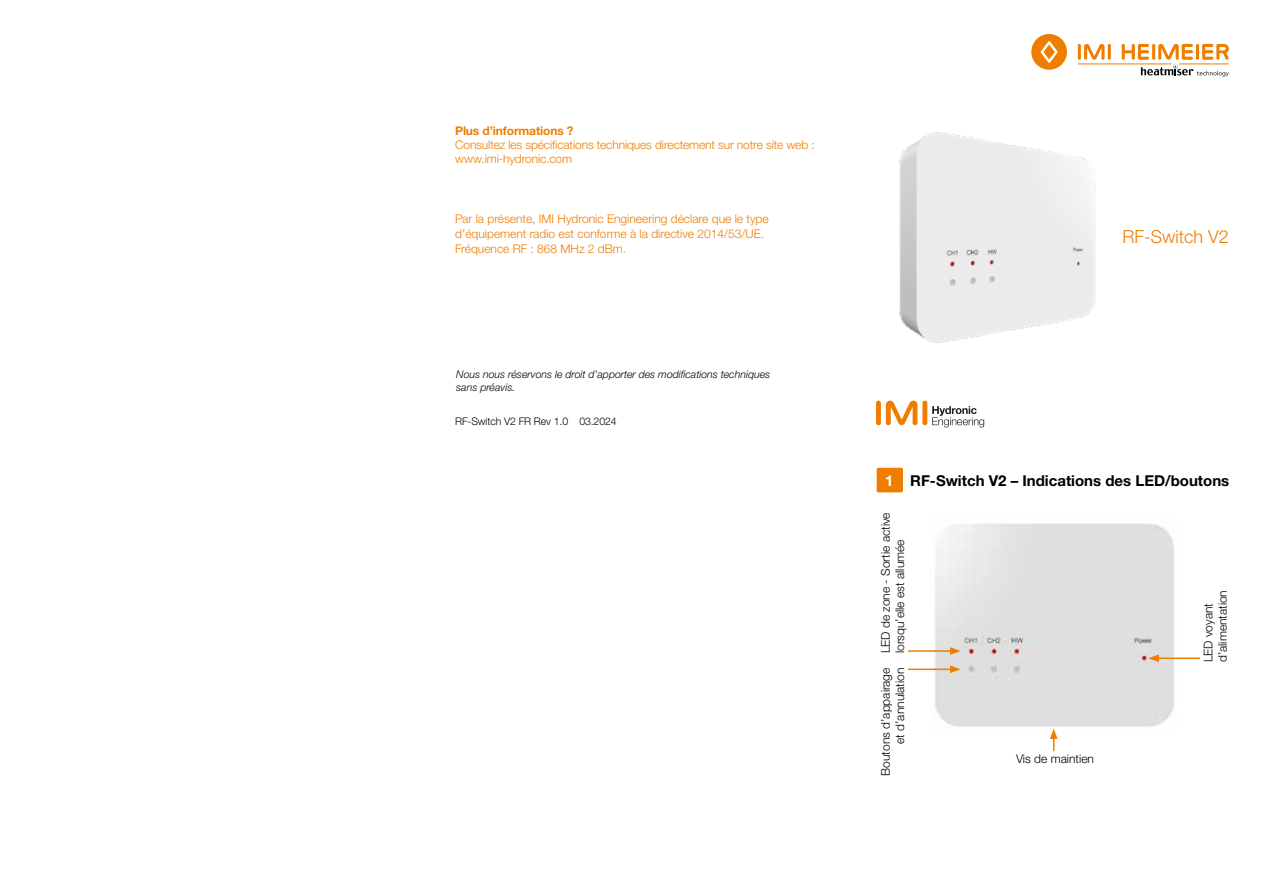
<style>
.page{position:relative;width:1263px;height:893px;background:#fff}
.page>*{position:absolute;margin:0;border:0;box-sizing:border-box;transform-origin:0 0}
.t1{font:300 18px "Helvetica Neue LTW1 G";color:#ef7d00}
.t2{font:700 15px "Helvetica Neue LTW1 G";color:#000}
.t3{font:300 12px/15px "Helvetica Neue LTW1 G";color:#ef7d00}
.t4{font:300 12px/14.4px "Helvetica Neue LTW1 G";color:#000}
.t5{font:700 12px "Helvetica Neue LTW1 G";letter-spacing:-.01em;color:#ef7d00}
.t6{font:italic 300 10.5px/12.6px "Helvetica Neue LTW1 G";color:#000}
.t7{font:300 10.5px "Helvetica Neue LTW1 G";letter-spacing:-.01em;color:#000}
.s1{color:#fff}
</style>
<div class="page">
<img style="left:930px;top:523px;width:244px;height:204px">
<div style="left:877px;top:468px;width:25px;height:24px;background:#ef7d00"></div>
<div style="left:877px;top:468px;width:26px;height:24px;border:2px solid #ef7d00"></div>
<hr style="left:908px;top:650px;width:44px;height:2px;background:#ef7d00">
<svg style="left:950px;top:647px;width:11px;height:8px"></svg>
<hr style="left:908px;top:669px;width:44px;height:1px;background:#ef7d00">
<svg style="left:950px;top:665px;width:11px;height:8px"></svg>
<hr style="left:1157px;top:657px;width:43px;height:2px;background:#ef7d00">
<svg style="left:1148px;top:654px;width:11px;height:8px"></svg>
<svg style="left:1050px;top:728px;width:7px;height:23px"></svg>
<div style="left:922px;top:401px;width:5px;height:24px;background:#ef7d00;border-radius:2px"></div>
<div style="left:876px;top:401px;width:5px;height:24px;background:#ef7d00;border-radius:2px"></div>
<svg style="left:886px;top:401px;width:31px;height:24px"></svg>
<svg style="left:932px;top:406px;width:52px;height:21px"></svg>
<div style="left:1031px;top:34px;width:36px;height:36px;background:#ef7d00;border-radius:50%"></div>
<hr style="left:1078px;top:44px;width:3px;height:16px;background:#ef7d00;border-radius:2px">
<hr style="left:1108px;top:44px;width:3px;height:16px;background:#ef7d00;border-radius:2px">
<svg style="left:1084px;top:44px;width:20px;height:16px"></svg>
<svg style="left:1041px;top:41px;width:17px;height:22px"></svg>
<hr style="left:1078px;top:64px;width:93px;height:1px;background:#ef7d00">
<svg style="left:1122px;top:44px;width:107px;height:33px"></svg>
<img style="left:899px;top:132px;width:197px;height:211px">
<p class="t5" style="left:455px;top:123px;width:120px">Plus d’informations ?</p>
<p class="t3" style="left:455px;top:137px;width:361px;line-height:14.4px">Consultez les spécifications techniques directement sur notre site web : www.imi-hydronic.com</p>
<p class="t3" style="left:455px;top:211px;width:315px">Par la présente, IMI Hydronic Engineering déclare que le type d’équipement radio est conforme à la directive 2014/53/UE.<br>Fréquence RF : 868 MHz 2 dBm.</p>
<p class="t6" style="left:456px;top:368px;width:315px">Nous nous réservons le droit d’apporter des modifications techniques sans préavis.</p>
<p class="t7" style="left:455px;top:415px;width:163px">RF-Switch V2 FR Rev 1.0 03.2024</p>
<h1 class="t1" style="left:1122px;top:226px;width:108px">RF-Switch V2</h1>
<p class="t2" style="left:885px;top:471px;width:346px"><span class="s1">1</span> RF-Switch V2 – Indications des LED/boutons</p>
<p class="t4" style="left:878px;top:653px;width:142px;rotate:-90deg">LED de zone - Sortie active lorsqu’elle est allumée</p>
<p class="t4" style="left:1201px;top:662px;width:74px;rotate:-90deg">LED voyant d’alimentation</p>
<p class="t4" style="left:878px;top:776px;width:110px;text-align:right;rotate:-90deg">Boutons d’appairage et d’annulation</p>
<p class="t4" style="left:1016px;top:751px;width:80px">Vis de maintien</p>
</div>
